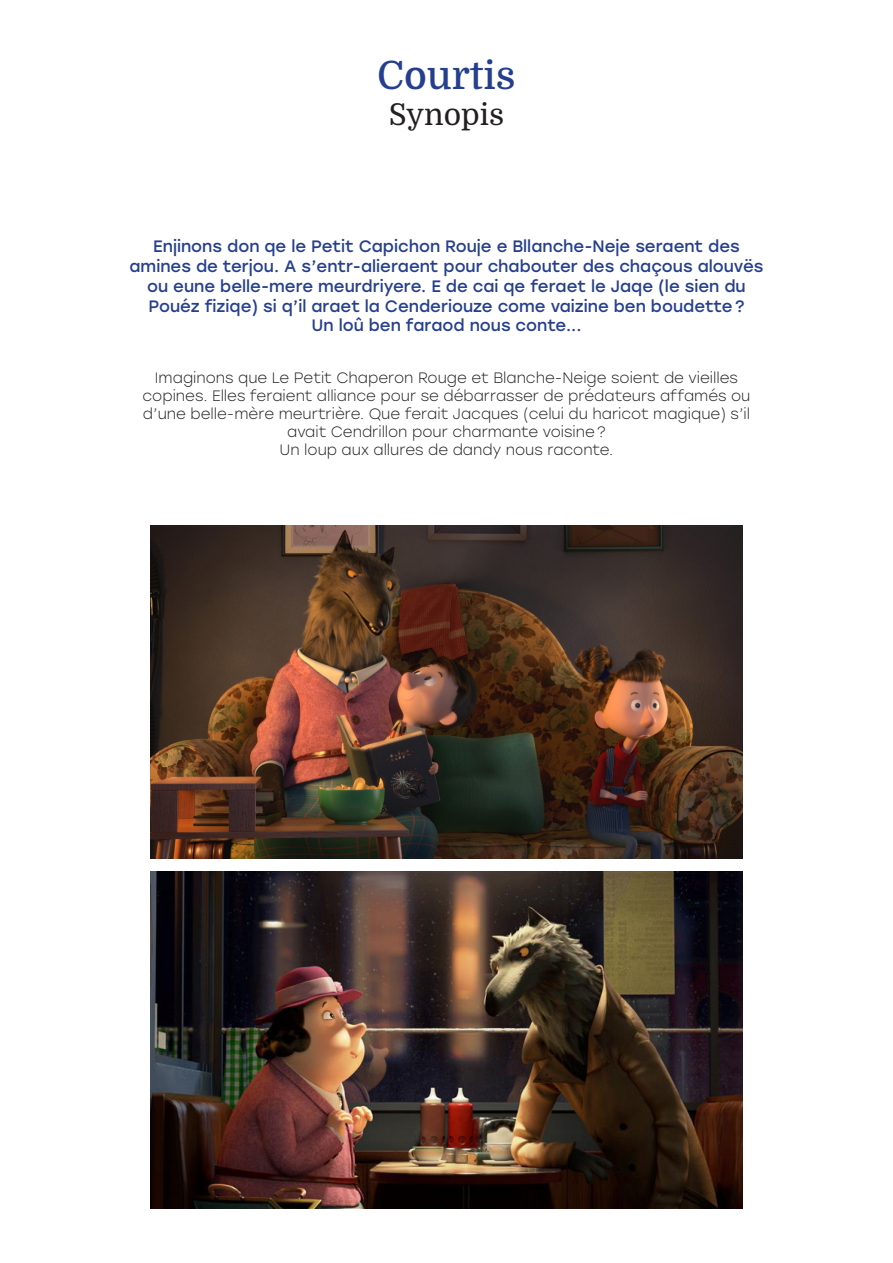
<style>
.page{position:relative;width:893px;height:1263px;background:#fff}
.page>*{position:absolute;margin:0;border:0;box-sizing:border-box;transform-origin:0 0}
.t1{font:500 39px "Domine";color:#253f8e}
.t2{font:30px "Domine";color:#231f20}
.t3{font:16.5px/19.8px "Stolzl";color:#253f8e;text-align:center}
.t4{font:300 15px/18px "Stolzl";color:#231f20;text-align:center}
</style>
<div class="page">
<img style="left:151px;top:871px;width:591px;height:338px">
<img style="left:151px;top:525px;width:591px;height:333px">
<p class="t1" style="left:377px;top:53px;width:140px">Courtis</p>
<p class="t2" style="left:389px;top:98px;width:117px">Synopis</p>
<p class="t3" style="left:130px;top:236px;width:635px">Enjinons don qe le Petit Capichon Rouje e Bllanche-Neje seraent des amines de terjou. A s’entr-alieraent pour chabouter des chaçous alouvës ou eune belle-mere meurdriyere. E de cai qe feraet le Jaqe (le sien du Pouéz fiziqe) si q’il araet la Cenderiouze come vaizine ben boudette ?</p>
<p class="t3" style="left:311px;top:315px;width:271px">Un loû ben faraod nous conte...</p>
<p class="t4" style="left:143px;top:368px;width:609px">Imaginons que Le Petit Chaperon Rouge et Blanche-Neige soient de vieilles copines. Elles feraient alliance pour se débarrasser de prédateurs affamés ou d’une belle-mère meurtrière. Que ferait Jacques (celui du haricot magique) s’il avait Cendrillon pour charmante voisine ?</p>
<p class="t4" style="left:280px;top:440px;width:335px">Un loup aux allures de dandy nous raconte.</p>
</div>
